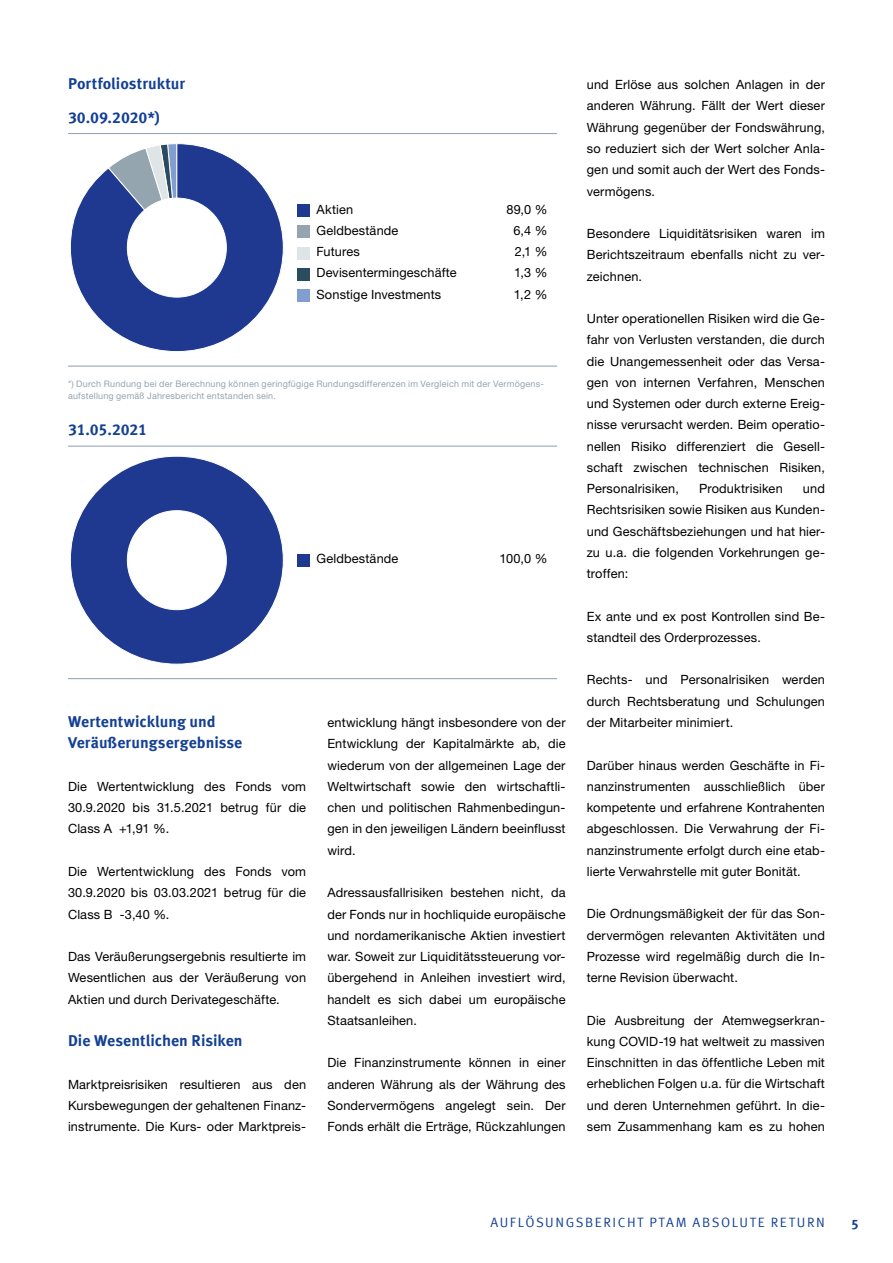
<style>
.page{position:relative;width:893px;height:1263px;background:#fff}
.page>*{position:absolute;margin:0;border:0;box-sizing:border-box;transform-origin:0 0}
.t1{font:700 15.75px/21.3px "Meta Offc Pro";color:#134094}
.t2{font:13.5px "Meta Offc Pro Norm";letter-spacing:.115em;color:#134094}
.t3{font:700 13.5px "Meta Offc Pro";color:#134094}
.t4{font:12.75px/21.3px "Helvetica Neue LTW1 G";letter-spacing:.01em;color:#000;text-align:justify}
.t5{font:9px/11.7px "Helvetica Neue LTW1 G";letter-spacing:.025em;color:#94a5b0}
</style>
<div class="page">
<svg style="left:70px;top:456px;width:214px;height:209px"></svg>
<hr style="left:68px;top:446px;width:489px;height:1px;background:#8b9eb1">
<hr style="left:68px;top:678px;width:489px;height:1px;background:#8b9eb1">
<div style="left:297px;top:554px;width:13px;height:13px;background:#1e398f"></div>
<svg style="left:70px;top:143px;width:214px;height:209px"></svg>
<hr style="left:68px;top:133px;width:489px;height:1px;background:#8b9eb1">
<hr style="left:68px;top:366px;width:489px;height:1px;background:#8b9eb1">
<div style="left:297px;top:204px;width:13px;height:13px;background:#1e398f"></div>
<div style="left:297px;top:226px;width:13px;height:12px;background:#94a5b0"></div>
<div style="left:297px;top:247px;width:13px;height:13px;background:#dfe4e7"></div>
<div style="left:297px;top:268px;width:13px;height:13px;background:#2a4c61"></div>
<div style="left:297px;top:289px;width:13px;height:13px;background:#829ece"></div>
<p class="t1" style="left:68px;top:72px;width:119px">Portfoliostruktur</p>
<p class="t1" style="left:68px;top:105px;width:93px">30.09.2020*)</p>
<p class="t4" style="left:316px;top:198px;width:38px">Aktien</p>
<p class="t4" style="left:506px;top:198px;width:43px">89,0 %</p>
<p class="t4" style="left:316px;top:219px;width:83px">Geldbestände</p>
<p class="t4" style="left:513px;top:219px;width:36px">6,4 %</p>
<p class="t4" style="left:316px;top:241px;width:45px">Futures</p>
<p class="t4" style="left:515px;top:241px;width:34px">2,1 %</p>
<p class="t4" style="left:316px;top:262px;width:142px">Devisentermingeschäfte</p>
<p class="t4" style="left:514px;top:262px;width:35px">1,3 %</p>
<p class="t4" style="left:316px;top:283px;width:126px">Sonstige Investments</p>
<p class="t4" style="left:514px;top:283px;width:35px">1,2 %</p>
<p class="t5" style="left:68px;top:378px;width:477px">*) Durch Rundung bei der Berechnung können geringfügige Rundungsdifferenzen im Vergleich mit der Vermögens&shy;aufstellung gemäß Jahresbericht entstanden sein.</p>
<p class="t1" style="left:68px;top:418px;width:81px">31.05.2021</p>
<p class="t4" style="left:316px;top:548px;width:83px">Geldbestände</p>
<p class="t4" style="left:500px;top:548px;width:49px">100,0 %</p>
<p class="t1" style="left:68px;top:710px;width:176px">Wertentwicklung und<br>Veräußerungsergebnisse</p>
<p class="t4" style="left:68px;top:776px;width:240px">Die Wertentwicklung des Fonds vom 30.9.2020 bis 31.5.2021 betrug für die Class A +1,91 %.</p>
<p class="t4" style="left:68px;top:861px;width:240px">Die Wertentwicklung des Fonds vom 30.9.2020 bis 03.03.2021 betrug für die Class B -3,40 %.</p>
<p class="t4" style="left:68px;top:946px;width:240px">Das Veräußerungsergebnis resultierte im Wesentlichen aus der Veräußerung von Aktien und durch Derivategeschäfte.</p>
<p class="t1" style="left:68px;top:1029px;width:176px">Die Wesentlichen Risiken</p>
<p class="t4" style="left:68px;top:1073px;width:240px">Marktpreisrisiken resultieren aus den Kursbewegungen der gehaltenen Finanz&shy;instrumente. Die Kurs- oder Marktpreis-</p>
<p class="t4" style="left:327px;top:712px;width:240px">entwicklung hängt insbesondere von der Entwicklung der Kapitalmärkte ab, die wiederum von der allgemeinen Lage der Weltwirtschaft sowie den wirtschaftli&shy;chen und politischen Rahmenbedingun&shy;gen in den jeweiligen Ländern beeinflusst wird.</p>
<p class="t4" style="left:327px;top:882px;width:240px">Adressausfallrisiken bestehen nicht, da der Fonds nur in hochliquide europäische und nordamerikanische Aktien investiert war. Soweit zur Liquiditätssteuerung vor&shy;übergehend in Anleihen investiert wird, handelt es sich dabei um europäische Staatsanleihen.</p>
<p class="t4" style="left:327px;top:1052px;width:240px">Die Finanzinstrumente können in einer anderen Währung als der Währung des Sondervermögens angelegt sein. Der Fonds erhält die Erträge, Rückzahlungen</p>
<p class="t4" style="left:587px;top:74px;width:240px">und Erlöse aus solchen Anlagen in der anderen Währung. Fällt der Wert dieser Währung gegenüber der Fondswährung, so reduziert sich der Wert solcher Anla&shy;gen und somit auch der Wert des Fonds&shy;vermögens.</p>
<p class="t4" style="left:587px;top:223px;width:240px">Besondere Liquiditätsrisiken waren im Berichtszeitraum ebenfalls nicht zu ver&shy;zeichnen.</p>
<p class="t4" style="left:587px;top:308px;width:240px">Unter operationellen Risiken wird die Ge&shy;fahr von Verlusten verstanden, die durch die Unangemessenheit oder das Versa&shy;gen von internen Verfahren, Menschen und Systemen oder durch externe Ereig&shy;nisse verursacht werden. Beim operatio&shy;nellen Risiko differenziert die Gesell&shy;schaft zwischen technischen Risiken, Personalrisiken,</p>
<p class="t4" style="left:587px;top:478px;width:240px;text-indent:216px">und Rechtsrisiken sowie Risiken aus Kunden&shy;und Geschäftsbeziehungen und hat hier&shy;zu u.a. die folgenden Vorkehrungen ge&shy;troffen:</p>
<p class="t4" style="left:587px;top:605px;width:240px">Ex ante und ex post Kontrollen sind Be&shy;standteil des Orderprozesses.</p>
<p class="t4" style="left:587px;top:669px;width:240px">Rechts- und Personalrisiken werden durch Rechtsberatung und Schulungen der Mitarbeiter minimiert.</p>
<p class="t4" style="left:587px;top:754px;width:240px">Darüber hinaus werden Geschäfte in Fi&shy;nanzinstrumenten ausschließlich über kompetente und erfahrene Kontrahenten abgeschlossen. Die Verwahrung der Fi&shy;nanzinstrumente erfolgt durch eine etab&shy;lierte Verwahrstelle mit guter Bonität.</p>
<p class="t4" style="left:587px;top:903px;width:240px">Die Ordnungsmäßigkeit der für das Son&shy;dervermögen relevanten Aktivitäten und Prozesse wird regelmäßig durch die In&shy;terne Revision überwacht.</p>
<p class="t4" style="left:587px;top:1009px;width:240px">Die Ausbreitung der Atemwegserkran&shy;kung COVID-19 hat weltweit zu massiven Einschnitten in das öffentliche Leben mit erheblichen Folgen u.a. für die Wirtschaft und deren Unternehmen geführt. In die&shy;sem Zusammenhang kam es zu hohen</p>
<p class="t4" style="left:699px;top:478px;width:85px">Produktrisiken</p>
<p class="t2" style="left:490px;top:1211px;width:222px">AUFLÖSUNGSBERICHT PTAM ABSOLUTE</p>
<p class="t2" style="left:771px;top:1211px;width:19px">RETURN</p>
<p class="t3" style="left:851px;top:1214px;width:9px">5</p>
</div>
